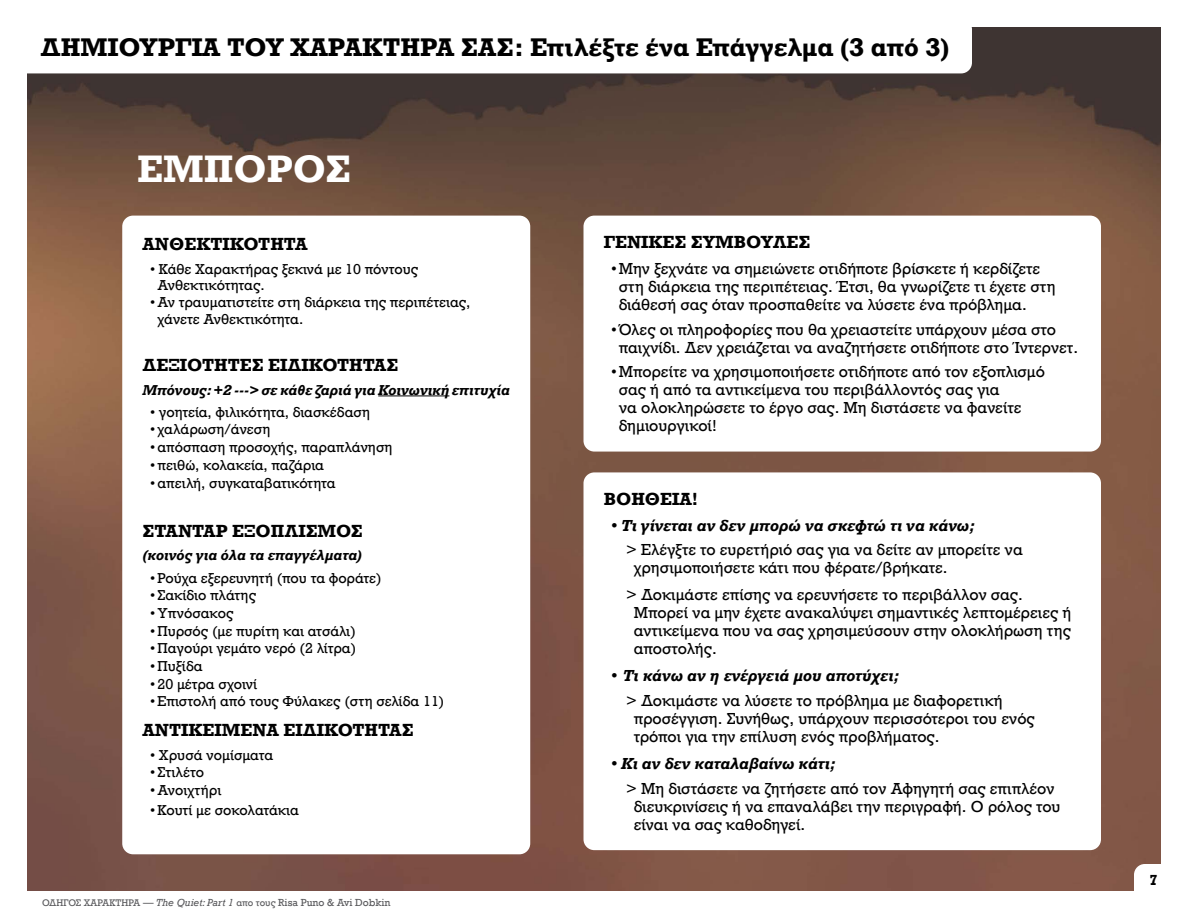
<style>
.page{position:relative;width:1188px;height:918px;background:#fff}
.page>*{position:absolute;margin:0;border:0;box-sizing:border-box;transform-origin:0 0}
.t1{font:700 36px "Rockwell Nova";color:#fff}
.t2{font:700 24px "Rockwell Nova";color:#000}
.t3{font:700 16.5px "Rockwell Nova";color:#000}
.t4{font:15px/18px "Rockwell Nova";color:#000}
.t5{font:italic 700 15px "Rockwell Nova";color:#000}
.t6{font:700 15px "Rockwell";color:#000}
.t7{font:13.5px/16.2px "Rockwell Nova";color:#000}
.t8{font:italic 700 13.5px "Rockwell Nova";color:#000}
.t9{font:13.5px "Rockwell Nova";letter-spacing:-.02em;color:#000}
.t10{font:9px "Rockwell Nova";color:#59595c}
.s1{font-family:"Rockwell";font-size:10.5px}
.s2{font-family:"Rockwell";font-style:italic;font-size:10.5px}
</style>
<div class="page">
<img style="left:27px;top:27px;width:1134px;height:864px">
<div style="left:14px;top:19px;width:958px;height:54px;background:#fff;border-radius:11px"></div>
<div style="left:122px;top:216px;width:408px;height:638px;background:#fff;border-radius:11px"></div>
<hr style="left:378px;top:396px;width:71px;height:1px;background:#000">
<div style="left:584px;top:472px;width:517px;height:378px;background:#fff;border-radius:11px"></div>
<div style="left:584px;top:216px;width:517px;height:236px;background:#fff;border-radius:11px"></div>
<svg style="left:1134px;top:864px;width:27px;height:27px"></svg>
<h2 class="t2" style="left:40px;top:32px;width:910px">ΔΗΜΙΟΥΡΓΙΑ ΤΟΥ ΧΑΡΑΚΤΗΡΑ ΣΑΣ: Επιλέξτε ένα Επάγγελμα (3 από 3)</h2>
<h1 class="t1" style="left:137px;top:146px;width:215px">ΕΜΠΟΡΟΣ</h1>
<p class="t3" style="left:142px;top:233px;width:167px">ΑΝΘΕΚΤΙΚΟΤΗΤΑ</p>
<p class="t7" style="left:158px;top:261px;width:262px;text-indent:-8px">• Κάθε Χαρακτήρας ξεκινά με 10 πόντους<br>Ανθεκτικότητας.</p>
<p class="t7" style="left:158px;top:295px;width:315px;text-indent:-8px">• Αν τραυματιστείτε στη διάρκεια της περιπέτειας, χάνετε Ανθεκτικότητα.</p>
<p class="t3" style="left:142px;top:354px;width:257px">ΔΕΞΙΟΤΗΤΕΣ ΕΙΔΙΚΟΤΗΤΑΣ</p>
<p class="t8" style="left:142px;top:381px;width:369px">Μπόνους: +2 ---&gt; σε κάθε ζαριά για Κοινωνική επιτυχία</p>
<p class="t7" style="left:150px;top:404px;width:222px">• γοητεία, φιλικότητα, διασκέδαση</p>
<p class="t7" style="left:150px;top:422px;width:122px">• χαλάρωση/άνεση</p>
<p class="t7" style="left:150px;top:439px;width:244px">• απόσπαση προσοχής, παραπλάνηση</p>
<p class="t7" style="left:150px;top:457px;width:176px">• πειθώ, κολακεία, παζάρια</p>
<p class="t7" style="left:150px;top:475px;width:187px">• απειλή, συγκαταβατικότητα</p>
<p class="t3" style="left:142px;top:520px;width:222px">ΣΤΑΝΤΑΡ ΕΞΟΠΛΙΣΜΟΣ</p>
<p class="t8" style="left:142px;top:547px;width:221px">(κοινός για όλα τα επαγγέλματα)</p>
<p class="t9" style="left:150px;top:569px;width:233px">• Ρούχα εξερευνητή (που τα φοράτε)</p>
<p class="t7" style="left:150px;top:587px;width:108px">• Σακίδιο πλάτης</p>
<p class="t7" style="left:150px;top:605px;width:85px">• Υπνόσακος</p>
<p class="t7" style="left:150px;top:623px;width:207px">• Πυρσός (με πυρίτη και ατσάλι)</p>
<p class="t7" style="left:150px;top:641px;width:208px">• Παγούρι γεμάτο νερό (2 λίτρα)</p>
<p class="t7" style="left:150px;top:658px;width:54px">• Πυξίδα</p>
<p class="t7" style="left:150px;top:676px;width:109px">• 20 μέτρα σχοινί</p>
<p class="t7" style="left:150px;top:694px;width:296px">• Επιστολή από τους Φύλακες (στη σελίδα 11)</p>
<p class="t3" style="left:142px;top:719px;width:273px">ΑΝΤΙΚΕΙΜΕΝΑ ΕΙΔΙΚΟΤΗΤΑΣ</p>
<p class="t7" style="left:150px;top:747px;width:125px">• Χρυσά νομίσματα</p>
<p class="t7" style="left:150px;top:765px;width:56px">• Στιλέτο</p>
<p class="t7" style="left:150px;top:782px;width:73px">• Ανοιχτήρι</p>
<p class="t7" style="left:150px;top:802px;width:150px">• Κουτί με σοκολατάκια</p>
<p class="t10" style="left:42px;top:897px;width:350px">ΟΔΗΓΟΣ ΧΑΡΑΚΤΗΡΑ <span class="s1">—</span> <span class="s2">The Quiet: Part 1</span> απο τους <span class="s1">Risa Puno &amp; Avi Dobkin</span></p>
<p class="t3" style="left:604px;top:232px;width:208px">ΓΕΝΙΚΕΣ ΣΥΜΒΟΥΛΕΣ</p>
<p class="t4" style="left:619px;top:260px;width:439px;text-indent:-8px">•Μην ξεχνάτε να σημειώνετε οτιδήποτε βρίσκετε ή κερδίζετε στη διάρκεια της περιπέτειας. Έτσι, θα γνωρίζετε τι έχετε στη διάθεσή σας όταν προσπαθείτε να λύσετε ένα πρόβλημα.</p>
<p class="t4" style="left:619px;top:320px;width:461px;text-indent:-8px">•Όλες οι πληροφορίες που θα χρειαστείτε υπάρχουν μέσα στο παιχνίδι. Δεν χρειάζεται να αναζητήσετε οτιδήποτε στο Ίντερνετ.</p>
<p class="t4" style="left:619px;top:363px;width:428px;text-indent:-8px">•Μπορείτε να χρησιμοποιήσετε οτιδήποτε από τον εξοπλισμό σας ή από τα αντικείμενα του περιβάλλοντός σας για<br>να ολοκληρώσετε το έργο σας. Μη διστάσετε να φανείτε δημιουργικοί!</p>
<p class="t3" style="left:604px;top:488px;width:96px">ΒΟΗΘΕΙΑ!</p>
<p class="t5" style="left:611px;top:515px;width:365px">• Τι γίνεται αν δεν μπορώ να σκεφτώ τι να κάνω;</p>
<p class="t4" style="left:634px;top:541px;width:391px;text-indent:-8px">&gt; Ελέγξτε το ευρετήριό σας για να δείτε αν μπορείτε να χρησιμοποιήσετε κάτι που φέρατε/βρήκατε.</p>
<p class="t4" style="left:634px;top:586px;width:439px;text-indent:-8px">&gt; Δοκιμάστε επίσης να ερευνήσετε το περιβάλλον σας.<br>Μπορεί να μην έχετε ανακαλύψει σημαντικές λεπτομέρειες ή αντικείμενα που να σας χρησιμεύσουν στην ολοκλήρωση της αποστολής.</p>
<p class="t5" style="left:611px;top:666px;width:289px">• Τι κάνω αν η ενέργειά μου αποτύχει;</p>
<p class="t4" style="left:634px;top:692px;width:403px;text-indent:-8px">&gt; Δοκιμάστε να λύσετε το πρόβλημα με διαφορετική προσέγγιση. Συνήθως, υπάρχουν περισσότεροι του ενός τρόποι για την επίλυση ενός προβλήματος.</p>
<p class="t5" style="left:611px;top:754px;width:226px">• Κι αν δεν καταλαβαίνω κάτι;</p>
<p class="t4" style="left:634px;top:780px;width:428px;text-indent:-8px">&gt; Μη διστάσετε να ζητήσετε από τον Αφηγητή σας επιπλέον διευκρινίσεις ή να επαναλάβει την περιγραφή. Ο ρόλος του είναι να σας καθοδηγεί.</p>
<p class="t6" style="left:1149px;top:871px;width:10px">7</p>
</div>
